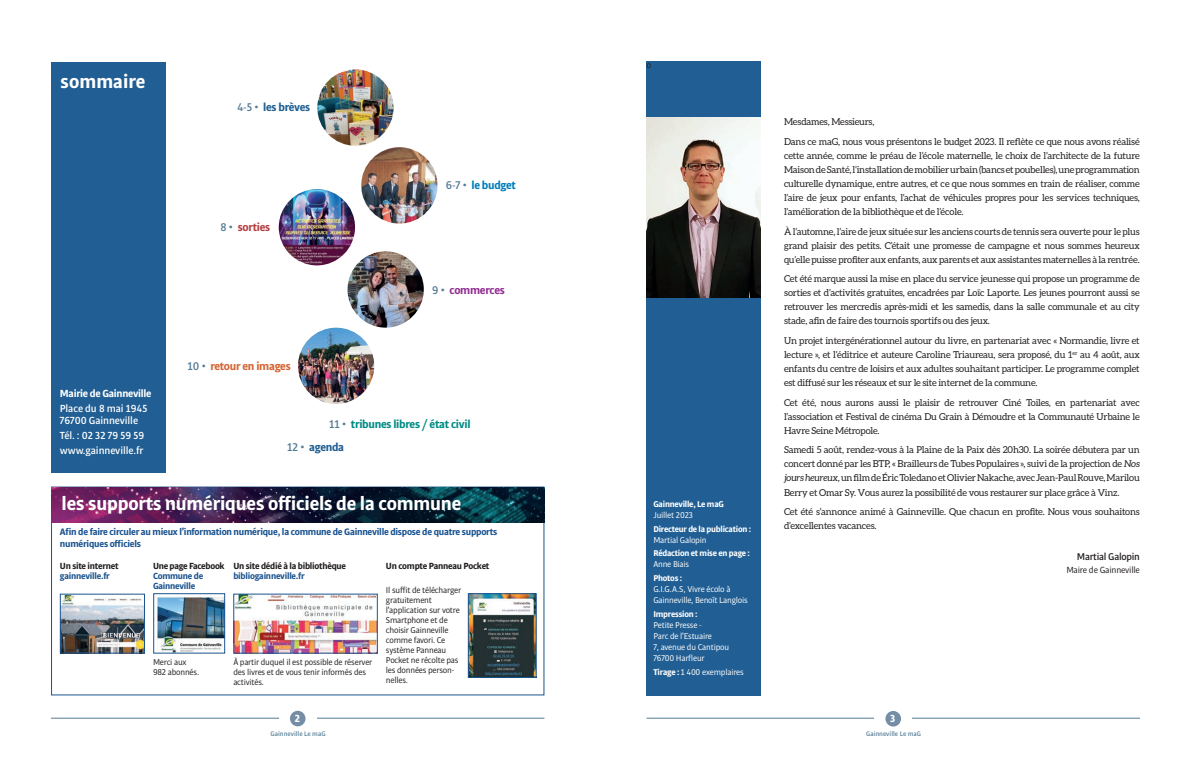
<style>
.page{position:relative;width:1191px;height:766px;background:#fff}
.page>*{position:absolute;margin:0;border:0;box-sizing:border-box;transform-origin:0 0}
.t1{font:700 20px "Bulo";letter-spacing:-.01em;color:#fff}
.t2{font:700 12px/23px "Bulo";letter-spacing:-.025em;color:#008c86}
.t3{font:700 12px "Bulo";letter-spacing:-.025em;color:#d46434}
.t4{font:700 12px "Bulo";letter-spacing:-.025em;color:#205e93}
.t5{font:700 12px "Bulo";letter-spacing:-.025em;color:#007eb9}
.t6{font:700 12px "Bulo";letter-spacing:-.025em;color:#923092}
.t7{font:700 12px "Bulo";letter-spacing:-.025em;color:#b43f42}
.t8{font:500 11px/12px "Bulo";letter-spacing:-.01em;color:#fff}
.t9{font:700 11px "Bulo";letter-spacing:-.025em;color:#fff}
.t10{font:500 10.5px "Bulo";letter-spacing:-.025em;color:#231f20}
.t11{font:700 10px/12px "Bulo";letter-spacing:-.025em;color:#1c5490}
.t12{font:9.5px/14px "Aleo";letter-spacing:-.02em;color:#231f20;text-align:justify}
.t13{font:700 9.5px "Bulo";letter-spacing:-.025em;color:#231f20}
.t14{font:700 9.5px/10px "Bulo";letter-spacing:-.025em;color:#1c5490}
.t15{font:9.5px "Bulo";letter-spacing:-.025em;color:#231f20}
.t16{font:9px/10px "Bulo";letter-spacing:-.025em;color:#231f20}
.t17{font:9px/11px "Bulo";letter-spacing:-.025em;color:#fff}
.t18{font:700 9px "Bulo";letter-spacing:-.025em;color:#fff}
.t19{font:500 7px "Bulo";color:#547c96}
.s1{font-weight:500;color:#547c96}
.s2{color:#205e93}
.s3{font-weight:700}
.s4{font-style:italic}
</style>
<div class="page">
<img style="left:52px;top:487px;width:492px;height:35px">
<hr style="left:51px;top:717px;width:493px;height:1px;background:#547c96">
<hr style="left:646px;top:717px;width:494px;height:1px;background:#547c96">
<div style="left:279px;top:712px;width:37px;height:11px;background:#fff"></div>
<div style="left:874px;top:712px;width:38px;height:11px;background:#fff"></div>
<div style="left:646px;top:61px;width:115px;height:634px;background:#205e93"></div>
<div style="left:51px;top:63px;width:114px;height:410px;background:#205e93"></div>
<img style="left:646px;top:117px;width:115px;height:180px">
<img style="left:62px;top:595px;width:81px;height:56px">
<div style="left:60px;top:593px;width:85px;height:60px;border:1px solid #1c5490"></div>
<img style="left:156px;top:596px;width:67px;height:55px">
<div style="left:153px;top:593px;width:72px;height:60px;border:1px solid #1c5490"></div>
<img style="left:470px;top:595px;width:64px;height:80px">
<div style="left:468px;top:593px;width:68px;height:84px;border:1px solid #1c5490"></div>
<img style="left:235px;top:595px;width:141px;height:56px">
<div style="left:233px;top:593px;width:145px;height:60px;border:1px solid #1c5490"></div>
<img style="left:317px;top:69px;width:76px;height:77px;border-radius:38px">
<img style="left:361px;top:147px;width:76px;height:76px;border-radius:38px">
<img style="left:279px;top:189px;width:76px;height:76px;border-radius:38px">
<img style="left:347px;top:251px;width:77px;height:76px;border-radius:38px">
<img style="left:298px;top:327px;width:76px;height:77px;border-radius:38px">
<div style="left:290px;top:710px;width:15px;height:16px;background:#758ea5;border-radius:50%"></div>
<div style="left:885px;top:710px;width:16px;height:16px;background:#758ea5;border-radius:50%"></div>
<h1 class="t1" style="left:61px;top:69px;width:86px">sommaire</h1>
<p class="t9" style="left:60px;top:386px;width:93px">Mairie de Gainneville</p>
<p class="t8" style="left:60px;top:402px;width:89px">Place du 8 mai 1945<br>76700 Gainneville</p>
<p class="t8" style="left:60px;top:427px;width:86px;line-height:14.8px">Tél. : 02 32 79 59 59 www.gainneville.fr</p>
<p class="t4" style="left:237px;top:99px;width:75px"><span class="s1">4-5 •</span> les brèves</p>
<p class="t7" style="left:220px;top:219px;width:51px"><span class="s1">8 •</span> sorties</p>
<p class="t3" style="left:187px;top:358px;width:105px"><span class="s1">10 •</span> retour en images</p>
<p class="t5" style="left:446px;top:178px;width:72px"><span class="s1">6-7 •</span> le budget</p>
<p class="t6" style="left:432px;top:282px;width:74px"><span class="s1">9 •</span> commerces</p>
<p class="t2" style="left:287px;top:412px;width:185px;text-indent:42px"><span class="s1">11 •</span> tribunes libres / état civil<br><span class="s1">12 •</span> <span class="s2">agenda</span></p>
<h1 class="t1" style="left:62px;top:490px;width:401px">les supports numériques officiels de la commune</h1>
<p class="t11" style="left:60px;top:525px;width:439px">Afin de faire circuler au mieux l’information numérique, la commune de Gainneville dispose de quatre supports numériques officiels</p>
<p class="t13" style="left:60px;top:559px;width:60px">Un site internet</p>
<p class="t14" style="left:60px;top:570px;width:51px">gainneville.fr</p>
<p class="t13" style="left:233px;top:559px;width:114px">Un site dédié à la bibliothèque</p>
<p class="t14" style="left:233px;top:570px;width:73px">bibliogainneville.fr</p>
<p class="t13" style="left:153px;top:559px;width:73px">Une page Facebook</p>
<p class="t13" style="left:386px;top:559px;width:105px">Un compte Panneau Pocket</p>
<p class="t14" style="left:153px;top:570px;width:52px">Commune de<br>Gainneville</p>
<p class="t16" style="left:386px;top:584px;width:77px">Il suffit de télécharger gratuitement l’application sur votre<br>Smartphone et de choisir Gainneville comme favori. Ce système Panneau<br>Pocket ne récolte pas les données person&shy;nelles.</p>
<p class="t16" style="left:153px;top:657px;width:48px">Merci aux<br>982 abonnés.</p>
<p class="t16" style="left:233px;top:657px;width:140px">À partir duquel il est possible de réserver des livres et de vous tenir informés des activités.</p>
<p class="t9" style="left:295px;top:710px;width:7px">2</p>
<p class="t19" style="left:271px;top:728px;width:57px">Gainneville Le maG</p>
<p class="t15" style="left:646px;top:59px;width:6px">o</p>
<p class="t18" style="left:653px;top:498px;width:72px">Gainneville, Le maG</p>
<p class="t17" style="left:653px;top:509px;width:41px">Juillet 2023</p>
<p class="t18" style="left:653px;top:522px;width:99px">Directeur de la publication :</p>
<p class="t17" style="left:653px;top:534px;width:55px">Martial Galopin</p>
<p class="t18" style="left:653px;top:547px;width:98px">Rédaction et mise en page :</p>
<p class="t17" style="left:653px;top:558px;width:37px">Anne Biais</p>
<p class="t18" style="left:653px;top:572px;width:30px">Photos :</p>
<p class="t17" style="left:653px;top:583px;width:96px">G.I.G.A.S, Vivre écolo à<br>Gainneville, Benoît Langlois</p>
<p class="t18" style="left:653px;top:608px;width:46px">Impression :</p>
<p class="t17" style="left:653px;top:619px;width:77px">Petite Presse -<br>Parc de l’Estuaire<br>7, avenue du Cantipou<br>76700 Harfleur</p>
<p class="t17" style="left:653px;top:666px;width:92px"><span class="s3">Tirage :</span> 1 400 exemplaires</p>
<p class="t12" style="left:784px;top:112px;width:357px;line-height:19.7px">Mesdames, Messieurs,<br>Dans ce maG, nous vous présentons le budget 2023. Il reflète ce que nous avons réalisé</p>
<p class="t12" style="left:784px;top:148px;width:357px">cette année, comme le préau de l’école maternelle, le choix de l’architecte de la future Maison de Santé, l’installation de mobilier urbain (bancs et poubelles), une programmation culturelle dynamique, entre autres, et ce que nous sommes en train de réaliser, comme l’aire de jeux pour enfants, l’achat de véhicules propres pour les services techniques, l’amélioration de la bibliothèque et de l’école.</p>
<p class="t12" style="left:784px;top:224px;width:357px">À l’automne, l’aire de jeux située sur les anciens courts de tennis sera ouverte pour le plus grand plaisir des petits. C’était une promesse de campagne et nous sommes heureux qu’elle puisse profiter aux enfants, aux parents et aux assistantes maternelles à la rentrée.</p>
<p class="t12" style="left:784px;top:272px;width:357px">Cet été marque aussi la mise en place du service jeunesse qui propose un programme de sorties et d’activités gratuites, encadrées par Loïc Laporte. Les jeunes pourront aussi se retrouver les mercredis après-midi et les samedis, dans la salle communale et au city stade, afin de faire des tournois sportifs ou des jeux.</p>
<p class="t12" style="left:784px;top:333px;width:357px">Un projet intergénérationnel autour du livre, en partenariat avec « Normandie, livre et lecture », et l’éditrice et auteure Caroline Triaureau, sera proposé, du 1<sup>er</sup> au 4 août, aux enfants du centre de loisirs et aux adultes souhaitant participer. Le programme complet est diffusé sur les réseaux et sur le site internet de la commune.</p>
<p class="t12" style="left:784px;top:395px;width:357px">Cet été, nous aurons aussi le plaisir de retrouver Ciné Toiles, en partenariat avec l’association et Festival de cinéma Du Grain à Démoudre et la Communauté Urbaine le Havre Seine Métropole.</p>
<p class="t12" style="left:784px;top:443px;width:357px">Samedi 5 août, rendez-vous à la Plaine de la Paix dès 20h30. La soirée débutera par un concert donné par les BTP, « Brailleurs de Tubes Populaires », suivi de la projection de <span class="s4">Nos jours heureux</span>, un film de Éric Toledano et Olivier Nakache, avec Jean-Paul Rouve, Marilou Berry et Omar Sy. Vous aurez la possibilité de vous restaurer sur place grâce à Vinz.</p>
<p class="t12" style="left:784px;top:504px;width:357px">Cet été s’annonce animé à Gainneville. Que chacun en profite. Nous vous souhaitons d’excellentes vacances.</p>
<p class="t10" style="left:1076px;top:550px;width:65px">Martial Galopin</p>
<p class="t15" style="left:1066px;top:564px;width:75px">Maire de Gainneville</p>
<p class="t9" style="left:890px;top:711px;width:7px">3</p>
<p class="t19" style="left:866px;top:728px;width:57px">Gainneville Le maG</p>
</div>
